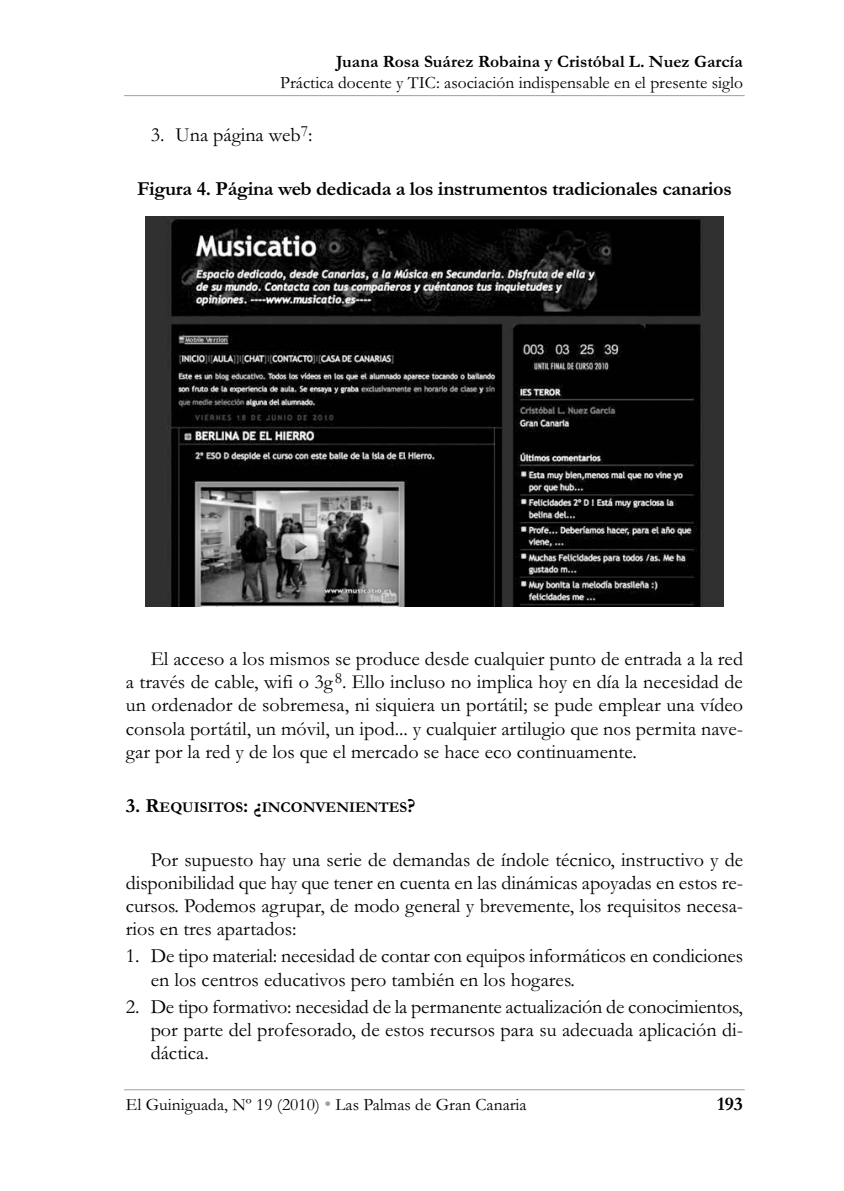
<style>
.page{position:relative;width:844px;height:1191px;background:#fff}
.page>*{position:absolute;margin:0;border:0;box-sizing:border-box;transform-origin:0 0}
.t1{font:20.12px/23.1px "Garamond";color:#000;text-align:justify}
.t2{font:700 20.12px "Garamond";letter-spacing:-.015em;color:#000}
.t3{font:700 19.25px "Garamond";color:#000}
.t4{font:17.5px/21px "Garamond";color:#000;text-align:right}
.t5{font:700 15.05px "Garamond";color:#000}
.s1{font-weight:700}
.s2{font-size:20.12px}
.s3{font-size:19.25px;color:#9f9f9f}
</style>
<div class="page">
<hr style="left:124px;top:1089px;width:620px;height:1px;background:#9f9f9f">
<hr style="left:124px;top:95px;width:620px;height:1px;background:#9f9f9f">
<img style="left:145px;top:217px;width:578px;height:389px">
<p class="t4" style="left:280px;top:53px;width:464px"><span class="s1">Juana Rosa Suárez Robaina y Cristóbal L. Nuez García<br></span>Práctica docente y TIC: asociación indispensable en el presente siglo</p>
<p class="t1" style="left:151px;top:126px;width:163px">3. Una página web<sup>7</sup>:</p>
<p class="t2" style="left:137px;top:182px;width:596px">Figura 4. Página web dedicada a los instrumentos tradicionales canarios</p>
<p class="t1" style="left:126px;top:649px;width:618px;text-indent:25px">El acceso a los mismos se produce desde cualquier punto de entrada a la red a través de cable, wifi o 3g<sup>8</sup>. Ello incluso no implica hoy en día la necesidad de un ordenador de sobremesa, ni siquiera un portátil; se pude emplear una vídeo consola portátil, un móvil, un ipod... y cualquier artilugio que nos permita nave&shy;gar por la red y de los que el mercado se hace eco continuamente.</p>
<p class="t5" style="left:126px;top:802px;width:291px"><span class="s2">3. R</span>EQUISITOS<span class="s2">: ¿</span>INCONVENIENTES<span class="s2">?</span></p>
<p class="t1" style="left:126px;top:850px;width:618px;text-indent:25px">Por supuesto hay una serie de demandas de índole técnico, instructivo y de disponibilidad que hay que tener en cuenta en las dinámicas apoyadas en estos re&shy;cursos. Podemos agrupar, de modo general y brevemente, los requisitos necesa&shy;rios en tres apartados:</p>
<p class="t1" style="left:151px;top:946px;width:593px;text-indent:-25px">1. De tipo material: necesidad de contar con equipos informáticos en condiciones en los centros educativos pero también en los hogares.</p>
<p class="t1" style="left:151px;top:997px;width:593px;text-indent:-25px">2. De tipo formativo: necesidad de la permanente actualización de conocimientos, por parte del profesorado, de estos recursos para su adecuada aplicación di&shy;dáctica.</p>
<p class="t4" style="left:126px;top:1095px;width:402px">El Guiniguada, Nº 19 (2010) <span class="s3">•</span> Las Palmas de Gran Canaria</p>
<p class="t3" style="left:717px;top:1097px;width:27px">193</p>
</div>
